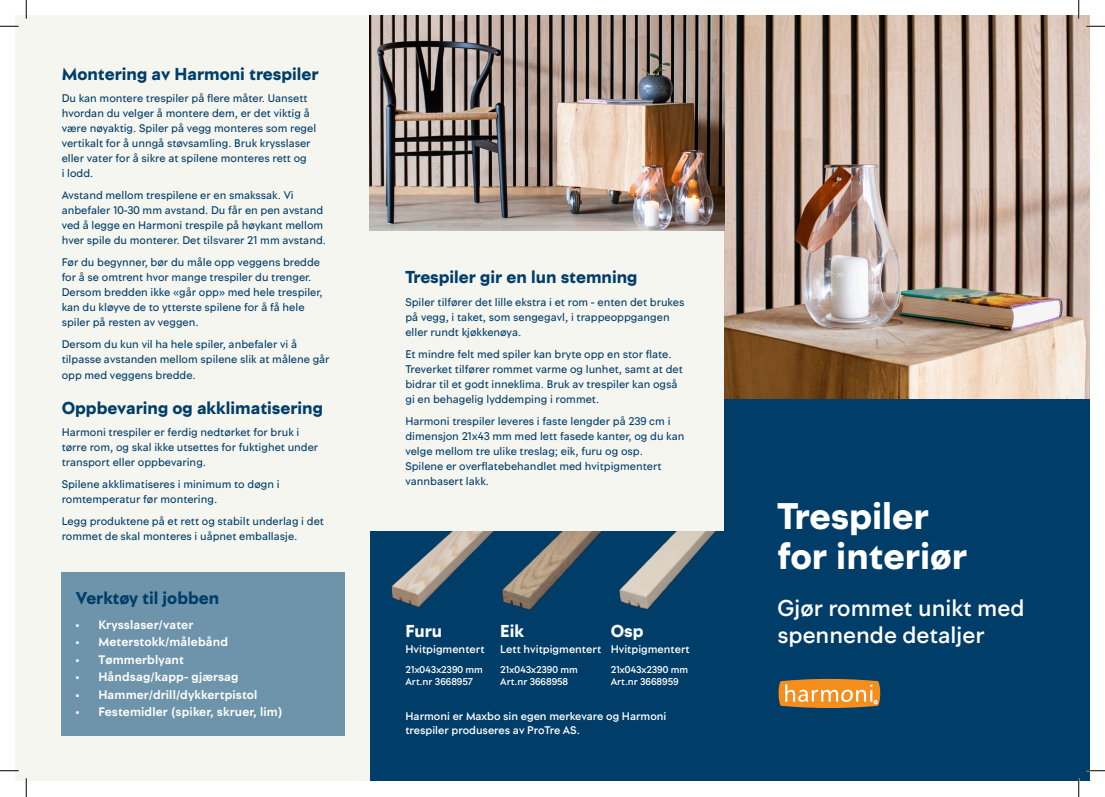
<style>
.page{position:relative;width:1105px;height:797px;background:#fff}
.page>*{position:absolute;margin:0;border:0;box-sizing:border-box;transform-origin:0 0}
.t1{font:900 37.5px/40px "Maxbo Sans";color:#fff}
.t2{font:500 23.25px/26.2px "Maxbo Sans";color:#fff}
.t3{font:900 17.5px "Maxbo Sans";color:#003d69}
.t4{font:900 17.5px "Maxbo Sans";color:#fff}
.t5{font:700 12.5px "Maxbo Sans";letter-spacing:.01em;color:#fff}
.t6{font:11.25px/15px "Maxbo Sans";color:#003d69}
.t7{font:500 11.25px/13.8px "Maxbo Sans";color:#fff}
.t8{font:500 10px/12.5px "Maxbo Sans";color:#fff}
</style>
<div class="page">
<div style="left:16px;top:16px;width:708px;height:765px;background:#f6f6f0"></div>
<div style="left:370px;top:531px;width:354px;height:250px;background:#003d69"></div>
<div style="left:724px;top:398px;width:365px;height:383px;background:#003d69"></div>
<svg style="left:778px;top:678px;width:102px;height:30px;background:#df9544"></svg>
<img style="left:724px;top:16px;width:365px;height:382px">
<div style="left:62px;top:572px;width:283px;height:163px;background:#6e94ab"></div>
<img style="left:629px;top:531px;width:87px;height:79px">
<img style="left:529px;top:531px;width:100px;height:80px">
<img style="left:391px;top:531px;width:138px;height:79px">
<img style="left:370px;top:16px;width:354px;height:214px">
<svg style="left:0;top:25px;width:19px;height:2px"></svg>
<svg style="left:1086px;top:25px;width:19px;height:2px"></svg>
<svg style="left:0;top:770px;width:19px;height:1px"></svg>
<svg style="left:1086px;top:770px;width:19px;height:1px"></svg>
<svg style="left:25px;top:0;width:2px;height:19px"></svg>
<svg style="left:25px;top:778px;width:2px;height:19px"></svg>
<svg style="left:1078px;top:0;width:1px;height:19px"></svg>
<svg style="left:1078px;top:778px;width:1px;height:19px"></svg>
<h3 class="t3" style="left:62px;top:63px;width:258px">Montering av Harmoni trespiler</h3>
<p class="t6" style="left:62px;top:90px;width:256px">Du kan montere trespiler på flere måter. Uansett hvordan du velger å montere dem, er det viktig å være nøyaktig. Spiler på vegg monteres som regel vertikalt for å unngå støvsamling. Bruk krysslaser eller vater for å sikre at spilene monteres rett og<br>i lodd.</p>
<p class="t6" style="left:62px;top:187px;width:266px">Avstand mellom trespilene er en smakssak. Vi anbefaler 10-30 mm avstand. Du får en pen avstand ved å legge en Harmoni trespile på høykant mellom hver spile du monterer. Det tilsvarer 21 mm avstand.</p>
<p class="t6" style="left:62px;top:254px;width:262px">Før du begynner, bør du måle opp veggens bredde for å se omtrent hvor mange trespiler du trenger.<br>Dersom bredden ikke «går opp» med hele trespiler, kan du kløyve de to ytterste spilene for å få hele spiler på resten av veggen.</p>
<p class="t6" style="left:62px;top:336px;width:269px">Dersom du kun vil ha hele spiler, anbefaler vi å tilpasse avstanden mellom spilene slik at målene går</p>
<p class="t6" style="left:62px;top:368px;width:136px">opp med veggens bredde.</p>
<h3 class="t3" style="left:62px;top:396px;width:263px">Oppbevaring og akklimatisering</h3>
<p class="t6" style="left:62px;top:424px;width:258px">Harmoni trespiler er ferdig nedtørket for bruk i tørre rom, og skal ikke utsettes for fuktighet under transport eller oppbevaring.</p>
<p class="t6" style="left:62px;top:476px;width:219px">Spilene akklimatiseres i minimum to døgn i romtemperatur før montering.</p>
<p class="t6" style="left:62px;top:513px;width:264px">Legg produktene på et rett og stabilt underlag i det rommet de skal monteres i uåpnet emballasje.</p>
<h3 class="t3" style="left:76px;top:587px;width:145px">Verktøy til jobben</h3>
<p class="t5" style="left:76px;top:616px;width:119px">• Krysslaser/vater</p>
<p class="t5" style="left:76px;top:634px;width:154px">• Meterstokk/målebånd</p>
<p class="t5" style="left:76px;top:651px;width:110px">• Tømmerblyant</p>
<p class="t5" style="left:76px;top:669px;width:164px">• Håndsag/kapp- gjærsag</p>
<p class="t5" style="left:76px;top:686px;width:183px">• Hammer/drill/dykkertpistol</p>
<p class="t5" style="left:76px;top:704px;width:208px">• Festemidler (spiker, skruer, lim)</p>
<h3 class="t3" style="left:405px;top:266px;width:234px">Trespiler gir en lun stemning</h3>
<p class="t6" style="left:405px;top:294px;width:280px">Spiler tilfører det lille ekstra i et rom - enten det brukes på vegg, i taket, som sengegavl, i trappeoppgangen eller rundt kjøkkenøya.</p>
<p class="t6" style="left:405px;top:346px;width:279px">Et mindre felt med spiler kan bryte opp en stor flate.<br>Treverket tilfører rommet varme og lunhet, samt at det bidrar til et godt inneklima. Bruk av trespiler kan også gi en behagelig lyddemping i rommet.</p>
<p class="t6" style="left:405px;top:413px;width:281px">Harmoni trespiler leveres i faste lengder på 239 cm i dimensjon 21x43 mm med lett fasede kanter, og du kan velge mellom tre ulike treslag; eik, furu og osp.<br>Spilene er overflatebehandlet med hvitpigmentert vannbasert lakk.</p>
<h3 class="t4" style="left:500px;top:620px;width:25px">Eik</h3>
<p class="t7" style="left:500px;top:642px;width:102px">Lett hvitpigmentert</p>
<p class="t8" style="left:500px;top:663px;width:79px">21x043x2390 mm<br>Art.nr 3668958</p>
<h3 class="t4" style="left:611px;top:620px;width:34px">Osp</h3>
<p class="t7" style="left:611px;top:642px;width:81px">Hvitpigmentert</p>
<p class="t8" style="left:611px;top:663px;width:79px">21x043x2390 mm<br>Art.nr 3668959</p>
<h3 class="t4" style="left:405px;top:620px;width:38px">Furu</h3>
<p class="t7" style="left:405px;top:642px;width:81px">Hvitpigmentert</p>
<p class="t8" style="left:405px;top:663px;width:79px">21x043x2390 mm<br>Art.nr 3668957</p>
<p class="t7" style="left:405px;top:709px;width:263px">Harmoni er Maxbo sin egen merkevare og Harmoni trespiler produseres av ProTre AS.</p>
<h1 class="t1" style="left:777px;top:496px;width:191px">Trespiler for interiør</h1>
<h2 class="t2" style="left:777px;top:595px;width:248px">Gjør rommet unikt med spennende detaljer</h2>
</div>
